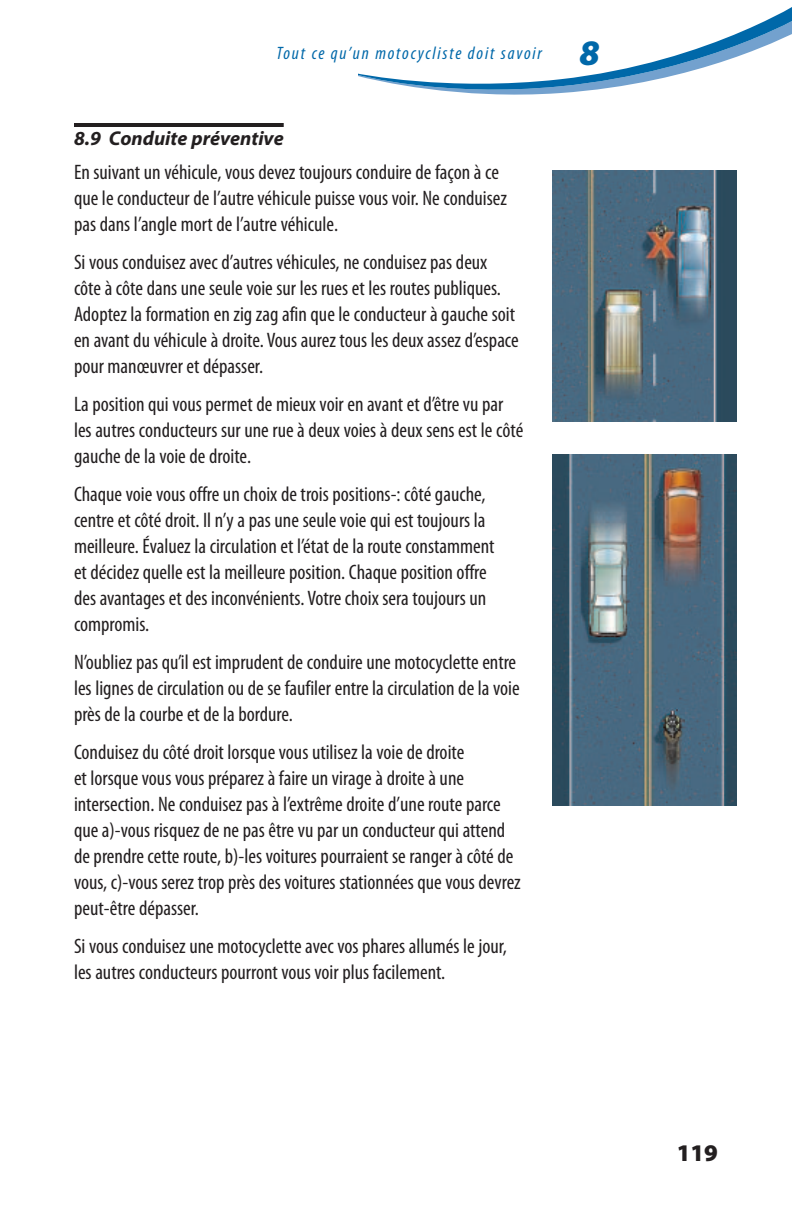
<style>
.page{position:relative;width:792px;height:1224px;background:#fff}
.page>*{position:absolute;margin:0;border:0;box-sizing:border-box;transform-origin:0 0}
.t1{font:900 24px "Myriad Pro";color:#231f20}
.text{font:condensed 21px/26px "Myriad Pro";color:#231f20}
.Subheads{font:italic 700 20px "Myriad Pro";color:#231f20}
.t2{font:italic condensed 18px "Myriad Pro";letter-spacing:.1em;color:#0068a9}
.s1{font-weight:900;font-stretch:normal;font-size:36px}
</style>
<div class="page">
<svg style="left:358px;top:7px;width:434px;height:88px"></svg>
<hr style="left:74px;top:123px;width:210px;height:4px;background:#231f20">
<img style="left:552px;top:170px;width:184px;height:252px">
<img style="left:552px;top:454px;width:184px;height:351px">
<p class="t2" style="left:276px;top:42px;width:325px">Tout ce qu’un motocycliste doit savoir <span class="s1">8</span></p>
<p class="Subheads" style="left:74px;top:125px;width:211px">8.9 Conduite préventive</p>
<p class="text" style="left:74px;top:159px;width:434px">En suivant un véhicule, vous devez toujours conduire de façon à ce que le conducteur de l’autre véhicule puisse vous voir. Ne conduisez pas dans l’angle mort de l’autre véhicule.</p>
<p class="text" style="left:74px;top:249px;width:446px">Si vous conduisez avec d’autres véhicules, ne conduisez pas deux côte à côte dans une seule voie sur les rues et les routes publiques.<br>Adoptez la formation en zig zag afin que le conducteur à gauche soit en avant du véhicule à droite. Vous aurez tous les deux assez d’espace pour manœuvrer et dépasser.</p>
<p class="text" style="left:74px;top:391px;width:451px">La position qui vous permet de mieux voir en avant et d’être vu par les autres conducteurs sur une rue à deux voies à deux sens est le côté gauche de la voie de droite.</p>
<p class="text" style="left:74px;top:481px;width:422px">Chaque voie vous offre un choix de trois positions‑: côté gauche, centre et côté droit. Il n’y a pas une seule voie qui est toujours la meilleure. Évaluez la circulation et l’état de la route constamment et décidez quelle est la meilleure position. Chaque position offre des avantages et des inconvénients. Votre choix sera toujours un compromis.</p>
<p class="text" style="left:74px;top:649px;width:447px">N’oubliez pas qu’il est imprudent de conduire une motocyclette entre les lignes de circulation ou de se faufiler entre la circulation de la voie près de la courbe et de la bordure.</p>
<p class="text" style="left:74px;top:739px;width:448px">Conduisez du côté droit lorsque vous utilisez la voie de droite<br>et lorsque vous vous préparez à faire un virage à droite à une intersection. Ne conduisez pas à l’extrême droite d’une route parce que a)‑vous risquez de ne pas être vu par un conducteur qui attend de prendre cette route, b)‑les voitures pourraient se ranger à côté de vous, c)‑vous serez trop près des voitures stationnées que vous devrez peut-être dépasser.</p>
<p class="text" style="left:74px;top:933px;width:435px">Si vous conduisez une motocyclette avec vos phares allumés le jour, les autres conducteurs pourront vous voir plus facilement.</p>
<p class="t1" style="left:677px;top:1139px;width:43px">119</p>
</div>
